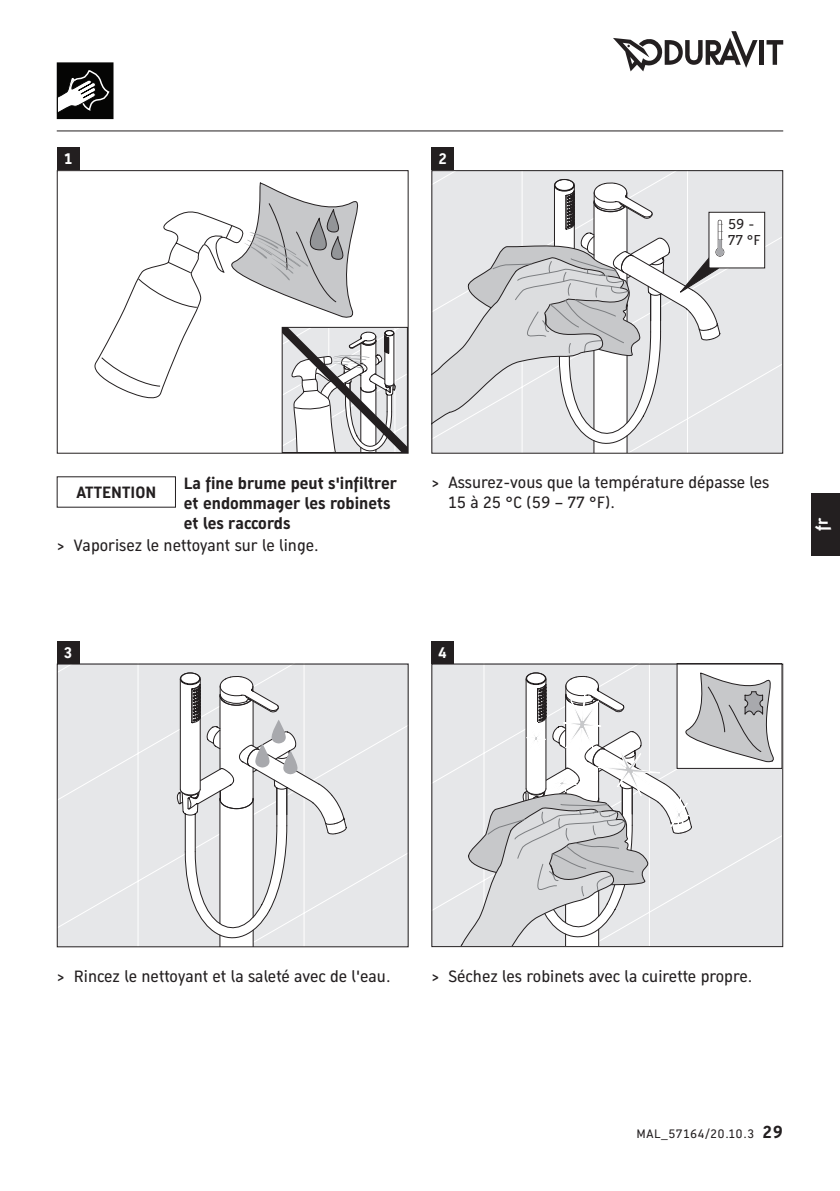
<style>
.page{position:relative;width:840px;height:1191px;background:#fff}
.page>*{position:absolute;margin:0;border:0;box-sizing:border-box;transform-origin:0 0}
.t1{font:16px/20px "Dura Sans 2014 c";color:#231f20}
.t2{font:700 16px/20px "Dura Sans 2014 c";color:#231f20}
.t3{font:700 16px "Dura Sans 2014 c";color:#fff}
.t4{font:700 15px "Dura Sans 2014 c";color:#fff}
.t5{font:14px/16px "Dura Sans 2014 c";color:#231f20}
.t6{font:12px "Dura Sans 2014 c";letter-spacing:.05em;color:#231f20}
.s1{font-weight:700;font-size:17px}
</style>
<div class="page">
<svg style="left:94px;top:182px;width:312px;height:270px"></svg>
<div style="left:433px;top:172px;width:347px;height:280px;background:#e6e7e9"></div>
<div style="left:708px;top:212px;width:56px;height:56px;background:#fff"></div>
<svg style="left:433px;top:179px;width:290px;height:273px"></svg>
<div style="left:708px;top:212px;width:56px;height:56px;border:1px solid #231f20"></div>
<div style="left:59px;top:665px;width:347px;height:280px;background:#e6e7e9"></div>
<svg style="left:176px;top:672px;width:171px;height:273px"></svg>
<svg style="left:433px;top:671px;width:346px;height:274px"></svg>
<hr style="left:759px;top:40px;width:4px;height:25px;background:#231f20">
<svg style="left:766px;top:40px;width:16px;height:25px"></svg>
<svg style="left:613px;top:31px;width:144px;height:40px"></svg>
<hr style="left:57px;top:130px;width:725px;height:1px;background:#231f20">
<div style="left:811px;top:493px;width:28px;height:63px;background:#231f20"></div>
<svg style="left:57px;top:62px;width:56px;height:57px"></svg>
<div style="left:431px;top:663px;width:351px;height:284px;border:1px solid #231f20"></div>
<div style="left:57px;top:170px;width:351px;height:284px;border:1px solid #231f20"></div>
<div style="left:57px;top:641px;width:22px;height:22px;background:#231f20"></div>
<div style="left:431px;top:641px;width:23px;height:22px;background:#231f20"></div>
<div style="left:431px;top:147px;width:23px;height:23px;background:#231f20"></div>
<div style="left:57px;top:147px;width:22px;height:23px;background:#231f20"></div>
<p class="t4" style="left:64px;top:149px;width:10px">1</p>
<p class="t4" style="left:438px;top:149px;width:10px">2</p>
<p class="t5" style="left:727px;top:217px;width:34px">59 -<br>77 °F</p>
<p class="t2" style="left:76px;top:482px;width:81px">ATTENTION</p>
<p class="t2" style="left:184px;top:473px;width:215px">La fine brume peut s'infiltrer et endommager les robinets et les raccords</p>
<p class="t1" style="left:57px;top:535px;width:263px">&gt; Vaporisez le nettoyant sur le linge.</p>
<p class="t1" style="left:448px;top:473px;width:322px;text-indent:-17px">&gt; Assurez-vous que la température dépasse les<br>15 à 25 °C (59 – 77 °F).</p>
<p class="t4" style="left:64px;top:642px;width:10px">3</p>
<p class="t4" style="left:438px;top:642px;width:10px">4</p>
<p class="t3" style="left:810px;top:531px;width:14px;rotate:-90deg">fr</p>
<p class="t1" style="left:57px;top:966px;width:335px">&gt; Rincez le nettoyant et la saleté avec de l'eau.</p>
<p class="t1" style="left:431px;top:966px;width:322px">&gt; Séchez les robinets avec la cuirette propre.</p>
<p class="t6" style="left:636px;top:1125px;width:148px">MAL_57164/20.10.3 <span class="s1">29</span></p>
</div>
